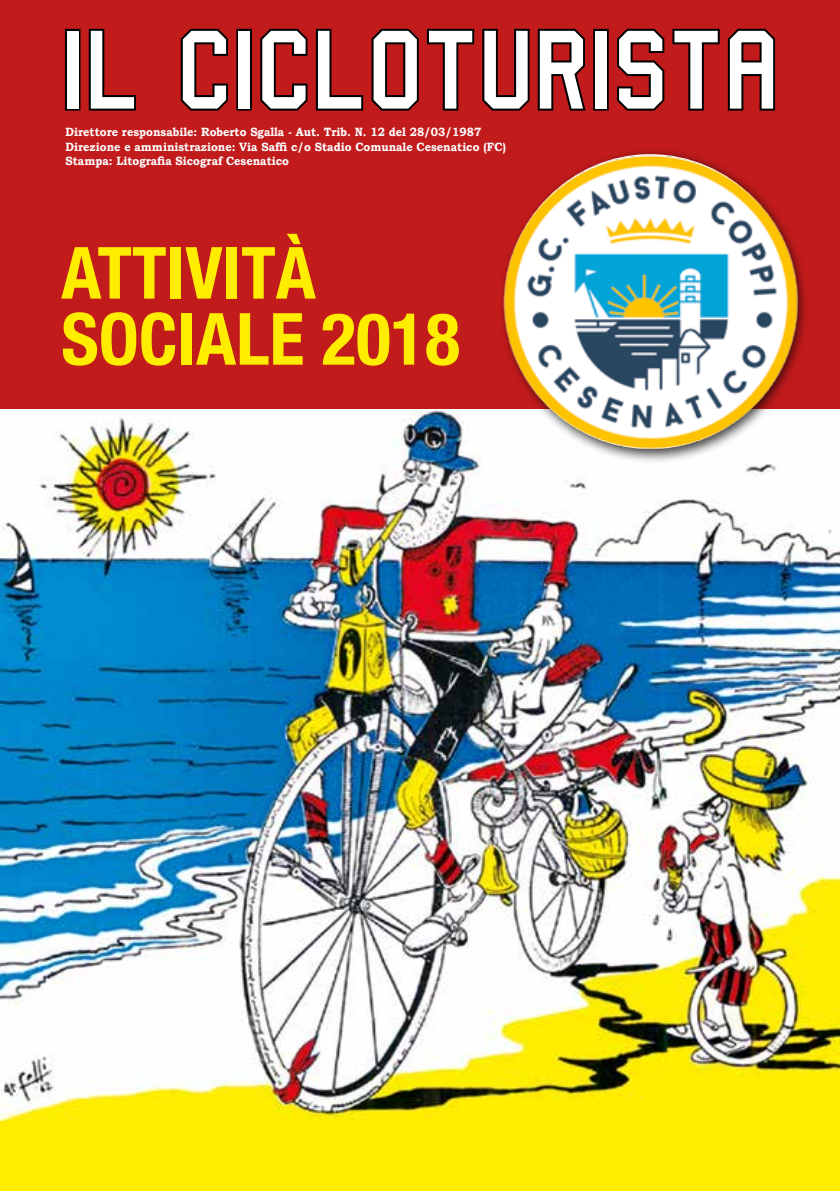
<style>
.page{position:relative;width:840px;height:1191px;background:#fff}
.page>*{position:absolute;margin:0;border:0;box-sizing:border-box;transform-origin:0 0}
.t1{font:118px "Sports Jersey";letter-spacing:.03em;color:#fff}
.t2{font:700 condensed 72px/66px "Helvetica Neue";color:#ffed00}
.t3{font:700 12px/14.4px "Bookman Old Style";color:#fff;scale:.92 1}
</style>
<div class="page">
<div style="left:0;top:0;width:839px;height:1191px;background:#c21b1c"></div>
<img style="left:0;top:409px;width:839px;height:712px">
<div style="left:65px;top:29px;width:15px;height:82px;border:4px solid #000"></div>
<svg style="left:88px;top:28px;width:48px;height:83px"></svg>
<svg style="left:180px;top:28px;width:48px;height:83px"></svg>
<div style="left:236px;top:29px;width:16px;height:82px;border:4px solid #000"></div>
<svg style="left:260px;top:28px;width:326px;height:83px"></svg>
<div style="left:593px;top:29px;width:15px;height:82px;border:4px solid #000"></div>
<svg style="left:617px;top:28px;width:159px;height:81px"></svg>
<div style="left:0;top:1121px;width:839px;height:70px;background:#ffed00"></div>
<img style="left:493px;top:109px;width:330px;height:386px">
<h1 class="t1" style="left:63px;top:31px;width:716px">IL CICLOTURISTA</h1>
<p class="t3" style="left:65px;top:125px;width:480px">Direttore responsabile: Roberto Sgalla - Aut. Trib. N. 12 del 28/03/1987<br>Direzione e amministrazione: Via Saffi c/o Stadio Comunale Cesenatico (FC)<br>Stampa: Litografia Sicograf Cesenatico</p>
<h2 class="t2" style="left:61px;top:239px;width:400px">ATTIVITÀ<br>SOCIALE 2018</h2>
</div>
